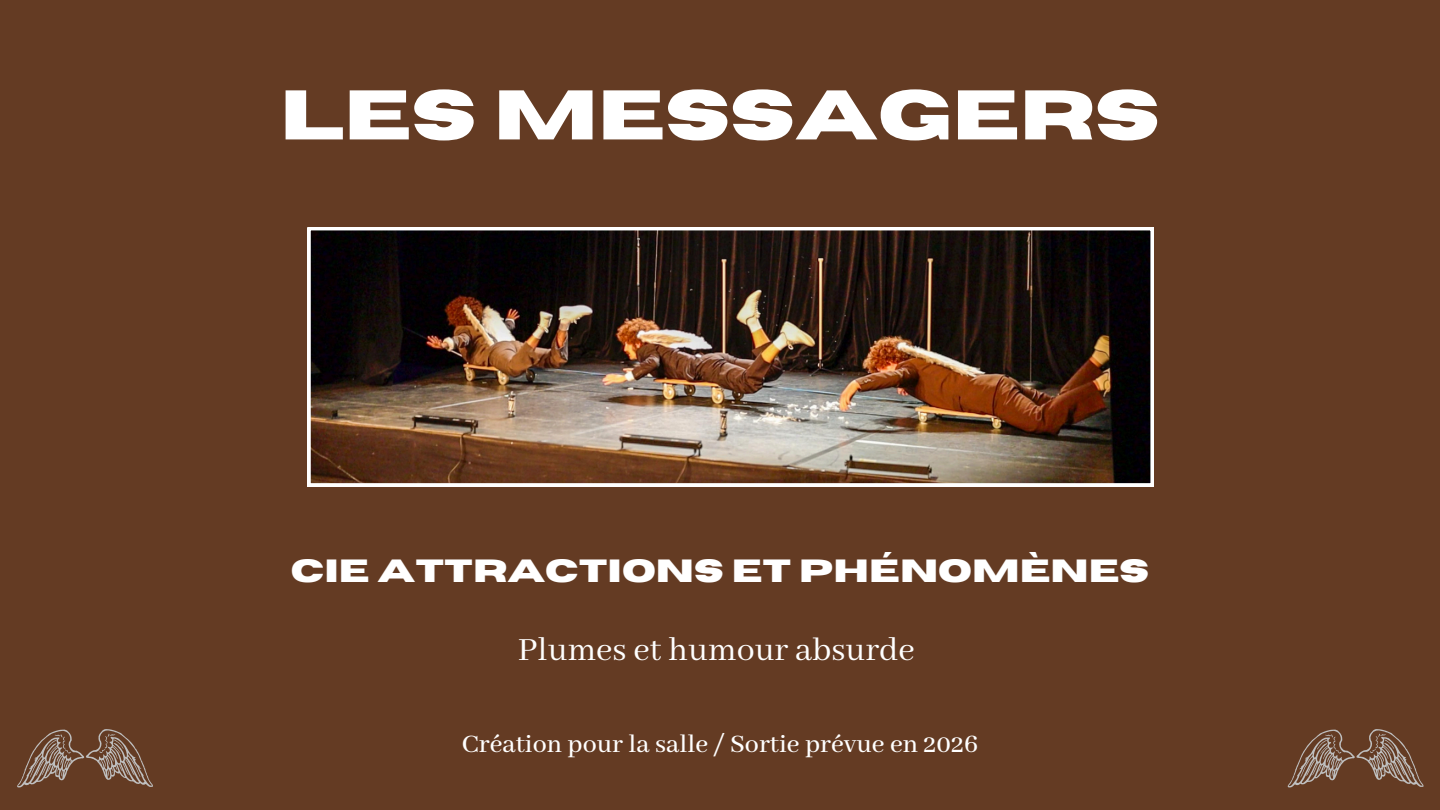
<style>
.page{position:relative;width:1440px;height:810px;background:#643b23}
.page>*{position:absolute;margin:0;border:0;box-sizing:border-box;transform-origin:0 0}
.t1{font:700 70px "Horizon";color:#fff}
.t2{font:36px "Abhaya Libre";color:#fff}
.t3{font:700 32px "Horizon";color:#fff}
.t4{font:500 28px "Abhaya Libre";color:#fff}
</style>
<div class="page">
<svg style="left:17px;top:729px;width:136px;height:58px"></svg>
<svg style="left:1287px;top:729px;width:137px;height:58px"></svg>
<img style="left:308px;top:227px;width:845px;height:259px">
<h1 class="t1" style="left:280px;top:81px;width:881px">LES MESSAGERS</h1>
<p class="t3" style="left:291px;top:556px;width:860px">CIE ATTRACTIONS ET PHÉNOMÈNES</p>
<h3 class="t2" style="left:518px;top:630px;width:398px">Plumes et humour absurde</h3>
<h2 class="t4" style="left:462px;top:729px;width:518px">Création pour la salle / Sortie prévue en 2026</h2>
</div>
